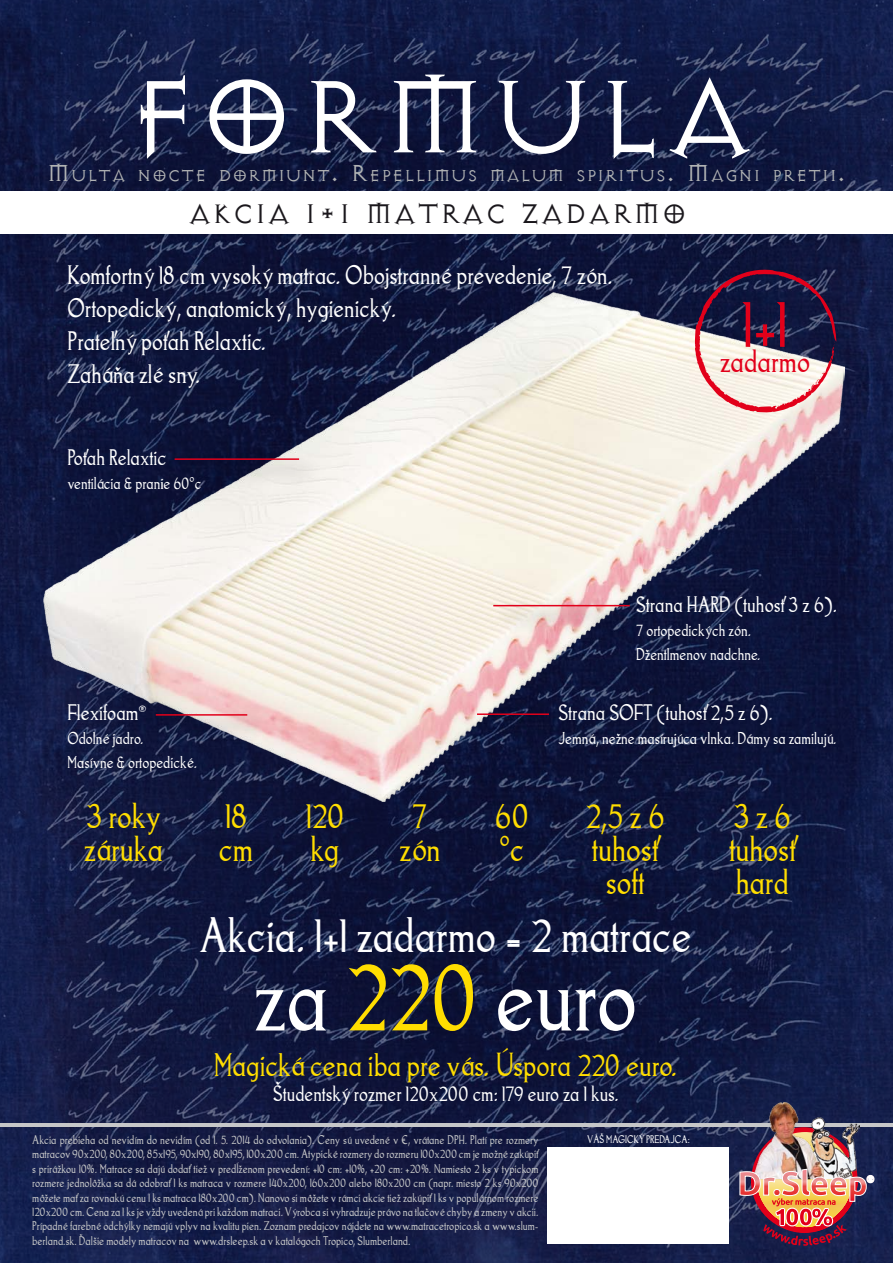
<style>
.page{position:relative;width:893px;height:1263px;background:#fff}
.page>*{position:absolute;margin:0;border:0;box-sizing:border-box;transform-origin:0 0}
.t1{font:121.5px "Avalon Quest Regular SWFTE";color:#fff}
.t2{font:94.95px "Goodfish";letter-spacing:-.005em;color:#fff}
.t3{font:65.25px "Goodfish";color:#e2001a}
.t4{font:47.55px "Goodfish";color:#fff}
.t5{font:34.5px/33px "Goodfish";color:#fd0}
.t6{font:31.5px "Avalon Quest Regular SWFTE";color:#1a171c}
.t7{font:31.05px "Goodfish";color:#fd0}
.t8{font:30.75px "Goodfish";color:#e2001a}
.t9{font:27px "Avalon Quest Regular SWFTE";color:#b1b3b4}
.t10{font:25.5px/33px "Goodfish";color:#fff}
.t11{font:21.45px "Goodfish";color:#fff}
.t12{font:21px "Goodfish";color:#fff}
.t13{font:16.35px/24px "Goodfish";color:#fff}
.t14{font:12px/14.4px "Goodfish";color:#c6c7c8;text-align:justify}
.t15{font:10.5px "Goodfish";color:#fff}
.s1{color:#fd0}
</style>
<div class="page">
<img style="left:0;top:0;width:893px;height:1263px">
<img style="left:44px;top:293px;width:800px;height:509px">
<div style="left:0;top:192px;width:893px;height:42px;background:#fff"></div>
<img style="left:465px;top:701px;width:117px;height:47px">
<hr style="left:477px;top:713px;width:72px;height:2px;background:#e2001a">
<img style="left:481px;top:593px;width:182px;height:47px">
<hr style="left:493px;top:605px;width:137px;height:1px;background:#e2001a">
<img style="left:144px;top:702px;width:137px;height:47px">
<hr style="left:156px;top:714px;width:91px;height:2px;background:#e2001a">
<img style="left:163px;top:446px;width:169px;height:47px">
<hr style="left:175px;top:458px;width:124px;height:2px;background:#e2001a">
<svg style="left:694px;top:268px;width:142px;height:145px;background:#837082"></svg>
<div style="left:548px;top:1148px;width:181px;height:96px;background:#fff"></div>
<hr style="left:0;top:1124px;width:893px;height:3px;background:#c6c7c8">
<img style="left:824px;top:1117px;width:35px;height:10px">
<img style="left:752px;top:1102px;width:72px;height:25px">
<img style="left:739px;top:1127px;width:135px;height:119px">
<h1 class="t1" style="left:123px;top:51px;width:634px">FORMULA</h1>
<h3 class="t9" style="left:46px;top:159px;width:801px">Multa nocte dormiunt. Repellimus malum spiritus. Magni pretii.</h3>
<h3 class="t6" style="left:188px;top:197px;width:501px">AKCIA 1+1 MATRAC ZADARMO</h3>
<h3 class="t10" style="left:68px;top:258px;width:546px">Komfortný 18 cm vysoký matrac. Obojstranné prevedenie, 7 zón.<br>Ortopedický, anatomický, hygienický.<br>Prateľný poťah Relaxtic.<br>Zaháňa zlé sny.</h3>
<h3 class="t11" style="left:68px;top:445px;width:100px">Poťah Relaxtic</h3>
<h3 class="t13" style="left:68px;top:472px;width:135px">ventilácia &amp; pranie 60°c</h3>
<h3 class="t3" style="left:742px;top:285px;width:48px">1+1</h3>
<h3 class="t8" style="left:720px;top:343px;width:91px">zadarmo</h3>
<h3 class="t11" style="left:68px;top:700px;width:81px">Flexifoam<sup>®</sup></h3>
<h3 class="t13" style="left:68px;top:726px;width:131px">Odolné jadro.<br>Masívne &amp; ortopedické.</h3>
<h3 class="t5" style="left:84px;top:799px;width:80px">3 roky záruka</h3>
<h3 class="t11" style="left:636px;top:592px;width:203px">Strana HARD (tuhosť 3 z 6).</h3>
<h3 class="t13" style="left:636px;top:618px;width:126px">7 ortopedických zón.<br>Džentlmenov nadchne.</h3>
<h3 class="t11" style="left:558px;top:700px;width:216px">Strana SOFT (tuhosť 2,5 z 6).</h3>
<h3 class="t13" style="left:558px;top:727px;width:280px">Jemná, nežne masírujúca vlnka. Dámy sa zamilujú.</h3>
<h3 class="t5" style="left:219px;top:799px;width:36px">18 cm</h3>
<h3 class="t5" style="left:306px;top:799px;width:40px">120 kg</h3>
<h3 class="t5" style="left:400px;top:799px;width:42px;text-align:center">7 zón</h3>
<h3 class="t5" style="left:495px;top:799px;width:35px">60 °c</h3>
<h3 class="t5" style="left:586px;top:799px;width:80px;text-align:center">2,5 z 6 tuhosť soft</h3>
<h3 class="t5" style="left:729px;top:799px;width:68px">3 z 6 tuhosť hard</h3>
<h3 class="t4" style="left:200px;top:907px;width:493px">Akcia. 1+1 zadarmo = 2 matrace</h3>
<h2 class="t2" style="left:254px;top:941px;width:385px">za <span class="s1">220</span> euro</h2>
<h3 class="t7" style="left:214px;top:1046px;width:464px">Magická cena iba pre vás. Úspora 220 euro.</h3>
<h3 class="t12" style="left:272px;top:1081px;width:348px">Študentský rozmer 120x200 cm: 179 euro za 1 kus.</h3>
<p class="t14" style="left:32px;top:1132px;width:508px">Akcia prebieha od nevidím do nevidím (od 1. 5. 2014 do odvolania). Ceny sú uvedené v €, vrátane DPH. Platí pre rozmery matracov 90x200, 80x200, 85x195, 90x190, 80x195, 100x200 cm. Atypické rozmery do rozmeru 100x200 cm je možné zakúpiť s prirážkou 10%. Matrace sa dajú dodať tiež v predĺženom prevedení: +10 cm: +10%, +20 cm: +20%. Namiesto 2 ks v typickom rozmere jednolôžka sa dá odobrať 1 ks matraca v rozmere 140x200, 160x200 alebo 180x200 cm (napr. miesto 2 ks 90x200 môžete mať za rovnakú cenu 1 ks matraca 180x200 cm). Nanovo si môžete v rámci akcie tiež zakúpiť 1 ks v populárnom rozmere 120x200 cm. Cena za 1 ks je vždy uvedená pri každom matraci. Výrobca si vyhradzuje právo na tlačové chyby a zmeny v akcii.<br>Prípadné farebné odchýlky nemajú vplyv na kvalitu pien. Zoznam predajcov nájdete na www.matracetropico.sk a www.slum&shy;berland.sk. Ďalšie modely matracov na www.drsleep.sk a v katalógoch Tropico, Slumberland.</p>
<p class="t15" style="left:587px;top:1133px;width:104px">VÁŠ MAGICKÝ PREDAJCA:</p>
</div>
